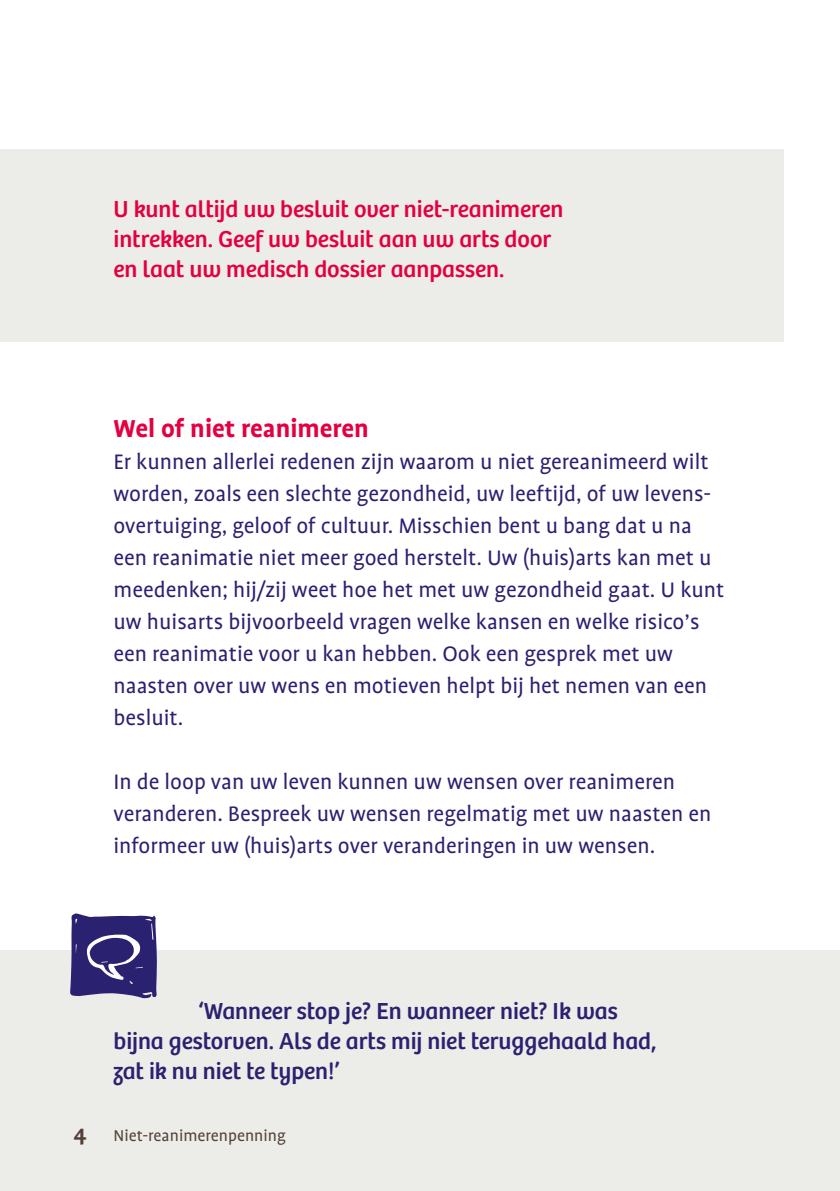
<style>
.page{position:relative;width:840px;height:1191px;background:#fff}
.page>*{position:absolute;margin:0;border:0;box-sizing:border-box;transform-origin:0 0}
.t1{font:700 28px "Profile OT";color:#e40040}
.t2{font:24px/32px "Profile OT";color:#2b2171}
.t3{font:24px "Bree";color:#e40040}
.t4{font:24px/30px "Bree";color:#2b2171}
.t5{font:18px "Profile OT";color:#534138}
.s1{font-weight:700;font-size:24px}
</style>
<div class="page">
<div style="left:0;top:149px;width:782px;height:192px;background:#ecece9"></div>
<div style="left:0;top:950px;width:839px;height:241px;background:#ecece9"></div>
<svg style="left:70px;top:913px;width:87px;height:85px;background:#4f4788"></svg>
<p class="t3" style="left:113px;top:195px;width:451px">U kunt altijd uw besluit over niet-reanimeren</p>
<p class="t3" style="left:113px;top:225px;width:439px">intrekken. Geef uw besluit aan uw arts door</p>
<p class="t3" style="left:113px;top:255px;width:392px">en laat uw medisch dossier aanpassen.</p>
<p class="t1" style="left:113px;top:413px;width:257px">Wel of niet reanimeren</p>
<p class="t2" style="left:113px;top:446px;width:612px">Er kunnen allerlei redenen zijn waarom u niet gereanimeerd wilt worden, zoals een slechte gezondheid, uw leeftijd, of uw levens&shy;overtuiging, geloof of cultuur. Misschien bent u bang dat u na een reanimatie niet meer goed herstelt. Uw (huis)arts kan met u meedenken; hij/zij weet hoe het met uw gezondheid gaat. U kunt uw huisarts bijvoorbeeld vragen welke kansen en welke risico’s een reanimatie voor u kan hebben. Ook een gesprek met uw naasten over uw wens en motieven helpt bij het nemen van een besluit.</p>
<p class="t2" style="left:113px;top:766px;width:599px">In de loop van uw leven kunnen uw wensen over reanimeren veranderen. Bespreek uw wensen regelmatig met uw naasten en informeer uw (huis)arts over veranderingen in uw wensen.</p>
<p class="t4" style="left:113px;top:996px;width:544px;text-indent:85px">‘Wanneer stop je? En wanneer niet? Ik was bijna gestorven. Als de arts mij niet teruggehaald had, zat ik nu niet te typen!’</p>
<p class="t5" style="left:73px;top:1125px;width:214px"><span class="s1">4</span> Niet-reanimerenpenning</p>
</div>
